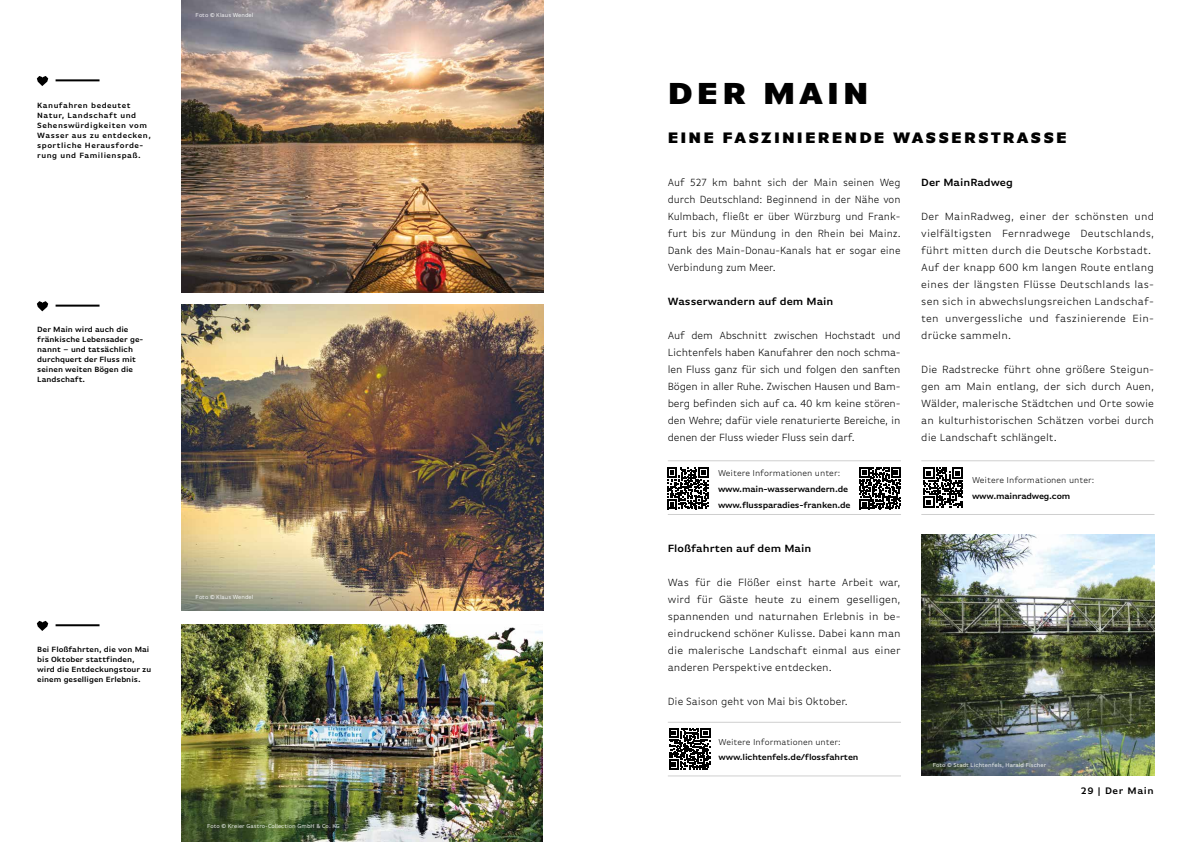
<style>
.page{position:relative;width:1191px;height:842px;background:#fff}
.page>*{position:absolute;margin:0;border:0;box-sizing:border-box;transform-origin:0 0}
.t1{font:900 32px "Basic Gothic Pro";letter-spacing:.13em;color:#000}
.t2{font:900 16px "Basic Gothic Pro";letter-spacing:.13em;color:#000}
.t3{font:300 11px/17px "Basic Gothic Pro";letter-spacing:.005em;color:#000;text-align:justify}
.t4{font:300 11px/17px "Basic Gothic Pro";letter-spacing:.005em;color:#000;text-align:justify;scale:.95 1}
.t5{font:600 11px "Basic Gothic Pro";color:#000}
.t6{font:600 10px "Basic Gothic Pro";letter-spacing:.06em;color:#000}
.t7{font:600 9px/15.7px "Basic Gothic Pro";letter-spacing:-.02em;color:#000}
.t8{font:300 9px "Basic Gothic Pro";color:#000}
.t9{font:600 8px/10px "Basic Gothic Pro";color:#000}
.t10{font:600 8px/10px "Basic Gothic Pro";letter-spacing:.06em;color:#000}
.t11{font:6px "Basic Gothic Pro";color:#fff}
</style>
<div class="page">
<hr style="left:668px;top:460px;width:233px;height:1px;background:#000">
<hr style="left:668px;top:514px;width:233px;height:1px;background:#000">
<hr style="left:668px;top:722px;width:233px;height:1px;background:#000">
<hr style="left:668px;top:775px;width:233px;height:1px;background:#000">
<svg style="left:669px;top:728px;width:41px;height:41px"></svg>
<hr style="left:921px;top:460px;width:233px;height:1px;background:#000">
<hr style="left:921px;top:514px;width:233px;height:1px;background:#000">
<svg style="left:923px;top:467px;width:40px;height:41px"></svg>
<img style="left:921px;top:535px;width:233px;height:240px">
<svg style="left:37px;top:76px;width:11px;height:10px"></svg>
<svg style="left:37px;top:301px;width:11px;height:10px"></svg>
<svg style="left:37px;top:621px;width:11px;height:10px"></svg>
<hr style="left:56px;top:79px;width:43px;height:2px;background:#000">
<hr style="left:56px;top:305px;width:43px;height:2px;background:#000">
<hr style="left:56px;top:624px;width:43px;height:2px;background:#000">
<img style="left:181px;top:0;width:362px;height:292px">
<img style="left:181px;top:305px;width:362px;height:306px">
<img style="left:181px;top:624px;width:362px;height:218px">
<svg style="left:667px;top:467px;width:41px;height:42px"></svg>
<svg style="left:859px;top:467px;width:42px;height:42px"></svg>
<p class="t10" style="left:37px;top:100px;width:115px">Kanufahren bedeutet<br>Natur, Landschaft und<br>Sehenswürdigkeiten vom<br>Wasser aus zu entdecken, sportliche Herausforde&shy;rung und Familienspaß.</p>
<p class="t11" style="left:196px;top:12px;width:59px">Foto © Klaus Wendel</p>
<p class="t9" style="left:37px;top:324px;width:108px">Der Main wird auch die fränkische Lebensader ge&shy;nannt – und tatsächlich durchquert der Fluss mit seinen weiten Bögen die<br>Landschaft.</p>
<p class="t9" style="left:37px;top:644px;width:115px">Bei Floßfahrten, die von Mai bis Oktober stattfinden, wird die Entdeckungstour zu einem geselligen Erlebnis.</p>
<p class="t11" style="left:196px;top:593px;width:59px">Foto © Klaus Wendel</p>
<p class="t11" style="left:207px;top:823px;width:134px">Foto © Kreier Gastro-Collection GmbH &amp; Co. KG</p>
<h1 class="t1" style="left:668px;top:74px;width:202px">DER MAIN</h1>
<h2 class="t2" style="left:667px;top:128px;width:401px">EINE FASZINIERENDE WASSERSTRASSE</h2>
<p class="t4" style="left:668px;top:174px;width:247px">Auf 527 km bahnt sich der Main seinen Weg durch Deutschland: Beginnend in der Nähe von Kulmbach, fließt er über Würzburg und Frank&shy;furt bis zur Mündung in den Rhein bei Mainz.<br>Dank des Main-Donau-Kanals hat er sogar eine Verbindung zum Meer.</p>
<p class="t5" style="left:668px;top:295px;width:167px">Wasserwandern auf dem Main</p>
<p class="t3" style="left:668px;top:327px;width:234px">Auf dem Abschnitt zwischen Hochstadt und Lichtenfels haben Kanufahrer den noch schma&shy;len Fluss ganz für sich und folgen den sanften Bögen in aller Ruhe. Zwischen Hausen und Bam&shy;berg befinden sich auf ca. 40 km keine stören&shy;den Wehre; dafür viele renaturierte Bereiche, in denen der Fluss wieder Fluss sein darf.</p>
<p class="t8" style="left:718px;top:468px;width:124px">Weitere Informationen unter:</p>
<p class="t7" style="left:718px;top:481px;width:134px">www.main-wasserwandern.de www.flussparadies-franken.de</p>
<p class="t5" style="left:668px;top:542px;width:145px">Floßfahrten auf dem Main</p>
<p class="t3" style="left:668px;top:574px;width:234px">Was für die Flößer einst harte Arbeit war, wird für Gäste heute zu einem geselligen, spannenden und naturnahen Erlebnis in be&shy;eindruckend schöner Kulisse. Dabei kann man die malerische Landschaft einmal aus einer anderen Perspektive entdecken.</p>
<p class="t3" style="left:668px;top:693px;width:181px">Die Saison geht von Mai bis Oktober.</p>
<p class="t8" style="left:718px;top:737px;width:124px">Weitere Informationen unter:</p>
<p class="t7" style="left:718px;top:749px;width:141px">www.lichtenfels.de/flossfahrten</p>
<p class="t5" style="left:921px;top:176px;width:93px">Der MainRadweg</p>
<p class="t3" style="left:921px;top:208px;width:234px;text-align:left">Der MainRadweg, einer der schönsten und vielfältigsten Fernradwege Deutschlands, führt mitten durch die Deutsche Korbstadt.<br>Auf der knapp 600 km langen Route entlang eines der längsten Flüsse Deutschlands las&shy;sen sich in abwechslungsreichen Landschaf&shy;ten unvergessliche und faszinierende Ein&shy;drücke sammeln.</p>
<p class="t3" style="left:921px;top:361px;width:234px">Die Radstrecke führt ohne größere Steigun&shy;gen am Main entlang, der sich durch Auen, Wälder, malerische Städtchen und Orte sowie an kulturhistorischen Schätzen vorbei durch die Landschaft schlängelt.</p>
<p class="t8" style="left:972px;top:475px;width:124px">Weitere Informationen unter:</p>
<p class="t7" style="left:972px;top:488px;width:100px">www.mainradweg.com</p>
<p class="t11" style="left:932px;top:761px;width:115px">Foto © Stadt Lichtenfels, Harald Fischer</p>
<p class="t6" style="left:1080px;top:785px;width:74px">29 | Der Main</p>
</div>
